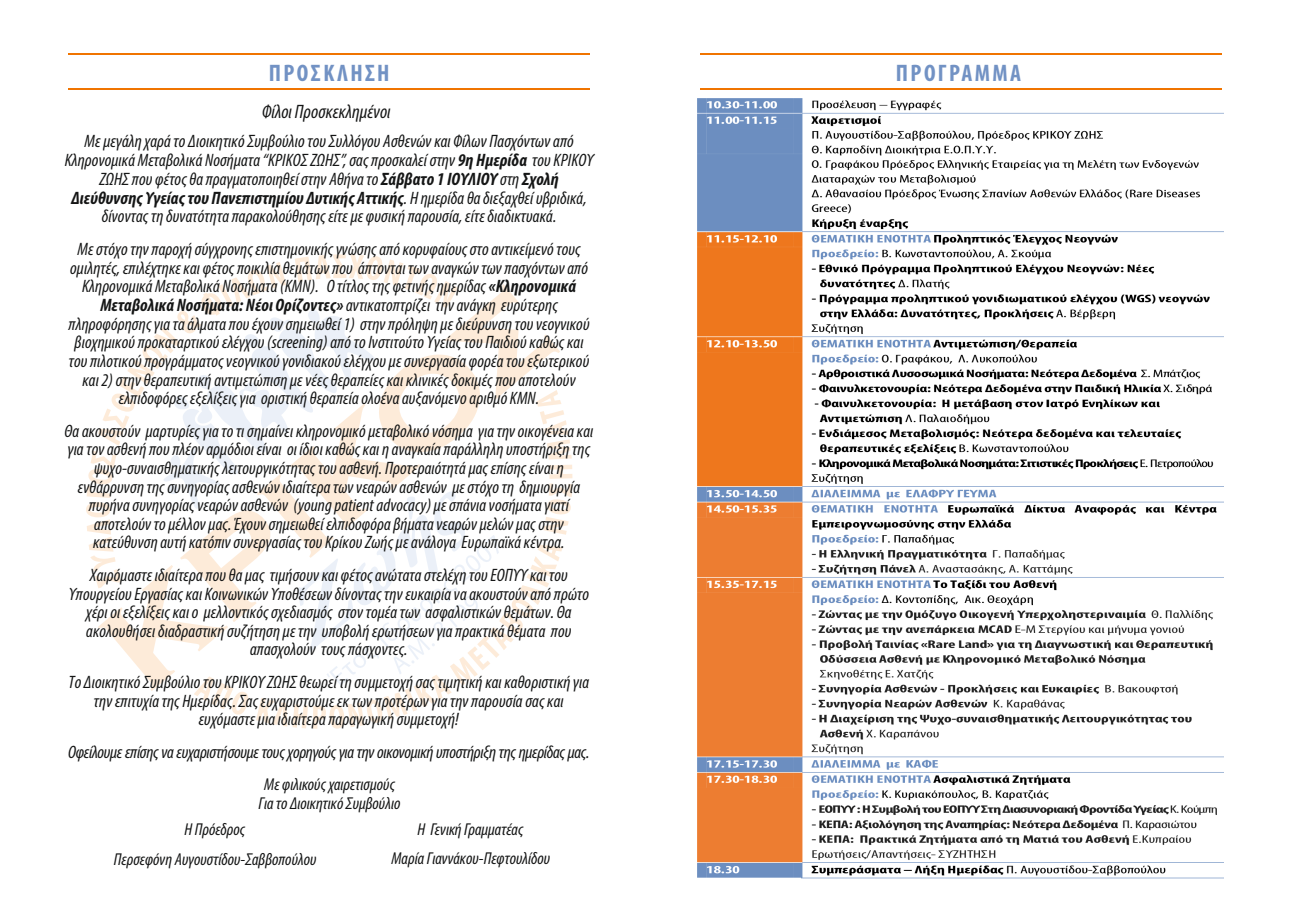
<style>
.page{position:relative;width:1290px;height:920px;background:#fff}
.page>*{position:absolute;margin:0;border:0;box-sizing:border-box;transform-origin:0 0}
.t1{font:700 condensed 24px "Myriad Pro";letter-spacing:.1em;color:#7292c4}
.t2{font:italic condensed 19.5px "Myriad Pro";color:#151616}
.t3{font:italic condensed 18px/18.6px "Myriad Pro";letter-spacing:.005em;color:#151616;text-align:center}
.t4{font:italic condensed 18px "Myriad Pro";letter-spacing:-.02em;color:#151616}
.t5{font:italic condensed 17.25px/29.2px "Myriad Pro";color:#151616;text-align:center}
.s1{font-weight:700}
</style>
<div class="page">
<svg style="left:86px;top:254px;width:486px;height:475px"></svg>
<hr style="left:69px;top:54px;width:521px;height:1px;background:#f07400">
<hr style="left:69px;top:89px;width:521px;height:1px;background:#f07400">
<hr style="left:700px;top:89px;width:521px;height:1px;background:#f07400">
<hr style="left:700px;top:54px;width:521px;height:1px;background:#f07400">
<img style="left:698px;top:98px;width:525px;height:781px">
<h1 class="t1" style="left:269px;top:63px;width:122px">ΠΡΟΣΚΛΗΣΗ</h1>
<h1 class="t1" style="left:896px;top:63px;width:127px">ΠΡΟΓΡΑΜΜΑ</h1>
<p class="t2" style="left:262px;top:103px;width:130px">Φίλοι Προσκεκλημένοι</p>
<p class="t3" style="left:65px;top:133px;width:530px">Με μεγάλη χαρά το Διοικητικό Συμβούλιο του Συλλόγου Ασθενών και Φίλων Πασχόντων από Κληρονομικά Μεταβολικά Νοσήματα “ΚΡΙΚΟΣ ΖΩΗΣ”, σας προσκαλεί στην <span class="s1">9η Ημερίδα</span> του ΚΡΙΚΟΥ ΖΩΗΣ που φέτος θα πραγματοποιηθεί στην Αθήνα το <span class="s1">Σάββατο 1 ΙΟΥΛΙΟΥ</span> στη <span class="s1">Σχολή Διεύθυνσης Υγείας του Πανεπιστημίου Δυτικής Αττικής</span>. Η ημερίδα θα διεξαχθεί υβριδικά, δίνοντας τη δυνατότητα παρακολούθησης είτε με φυσική παρουσία, είτε διαδικτυακά.</p>
<p class="t3" style="left:69px;top:241px;width:523px">Με στόχο την παροχή σύγχρονης επιστημονικής γνώσης από κορυφαίους στο αντικείμενό τους ομιλητές, επιλέχτηκε και φέτος ποικιλία θεμάτων που άπτονται των αναγκών των πασχόντων από Κληρονομικά Μεταβολικά Νοσήματα (ΚΜΝ). Ο τίτλος της φετινής ημερίδας <span class="s1">«Κληρονομικά Μεταβολικά Νοσήματα: Νέοι Ορίζοντες»</span> αντικατοπτρίζει την ανάγκη ευρύτερης πληροφόρησης για τα άλματα που έχουν σημειωθεί 1) στην πρόληψη με διεύρυνση του νεογνικού βιοχημικού προκαταρτικού ελέγχου (screening) από το Ινστιτούτο Υγείας του Παιδιού καθώς και του πιλοτικού προγράμματος νεογνικού γονιδιακού ελέγχου με συνεργασία φορέα του εξωτερικού και 2) στην θεραπευτική αντιμετώπιση με νέες θεραπείες και κλινικές δοκιμές που αποτελούν ελπιδοφόρες εξελίξεις για οριστική θεραπεία ολοένα αυξανόμενο αριθμό ΚΜΝ.</p>
<p class="t3" style="left:65px;top:423px;width:530px">Θα ακουστούν μαρτυρίες για το τι σημαίνει κληρονομικό μεταβολικό νόσημα για την οικογένεια και για τον ασθενή που πλέον αρμόδιοι είναι οι ίδιοι καθώς και η αναγκαία παράλληλη υποστήριξη της ψυχο-συναισθηματικής λειτουργικότητας του ασθενή. Προτεραιότητά μας επίσης είναι η ενθάρρυνση της συνηγορίας ασθενών ιδιαίτερα των νεαρών ασθενών με στόχο τη δημιουργία πυρήνα συνηγορίας νεαρών ασθενών (young patient advocacy) με σπάνια νοσήματα γιατί αποτελούν το μέλλον μας. Έχουν σημειωθεί ελπιδοφόρα βήματα νεαρών μελών μας στην κατεύθυνση αυτή κατόπιν συνεργασίας του Κρίκου Ζωής με ανάλογα Ευρωπαϊκά κέντρα.</p>
<p class="t3" style="left:69px;top:567px;width:522px">Χαιρόμαστε ιδιαίτερα που θα μας τιμήσουν και φέτος ανώτατα στελέχη του ΕΟΠΥΥ και του Υπουργείου Εργασίας και Κοινωνικών Υποθέσεων δίνοντας την ευκαιρία να ακουστούν από πρώτο χέρι οι εξελίξεις και ο μελλοντικός σχεδιασμός στον τομέα των ασφαλιστικών θεμάτων. Θα ακολουθήσει διαδραστική συζήτηση με την υποβολή ερωτήσεων για πρακτικά θέματα που απασχολούν τους πάσχοντες.</p>
<p class="t3" style="left:68px;top:674px;width:522px">Το Διοικητικό Συμβούλιο του ΚΡΙΚΟΥ ΖΩΗΣ θεωρεί τη συμμετοχή σας τιμητική και καθοριστική για την επιτυχία της Ημερίδας. Σας ευχαριστούμε εκ των προτέρων για την παρουσία σας και ευχόμαστε μια ιδιαίτερα παραγωγική συμμετοχή!</p>
<p class="t4" style="left:68px;top:745px;width:523px">Οφείλουμε επίσης να ευχαριστήσουμε τους χορηγούς για την οικονομική υποστήριξη της ημερίδας μας.</p>
<p class="t5" style="left:258px;top:776px;width:144px;line-height:19.5px">Με φιλικούς χαιρετισμούς<br>Για το Διοικητικό Συμβούλιο</p>
<p class="t5" style="left:391px;top:816px;width:160px">H Γενική Γραμματέας<br>Μαρία Γιαννάκου-Πεφτουλίδου</p>
<p class="t5" style="left:114px;top:816px;width:204px">Η Πρόεδρος<br>Περσεφόνη Αυγουστίδου-Σαββοπούλου</p>
</div>
